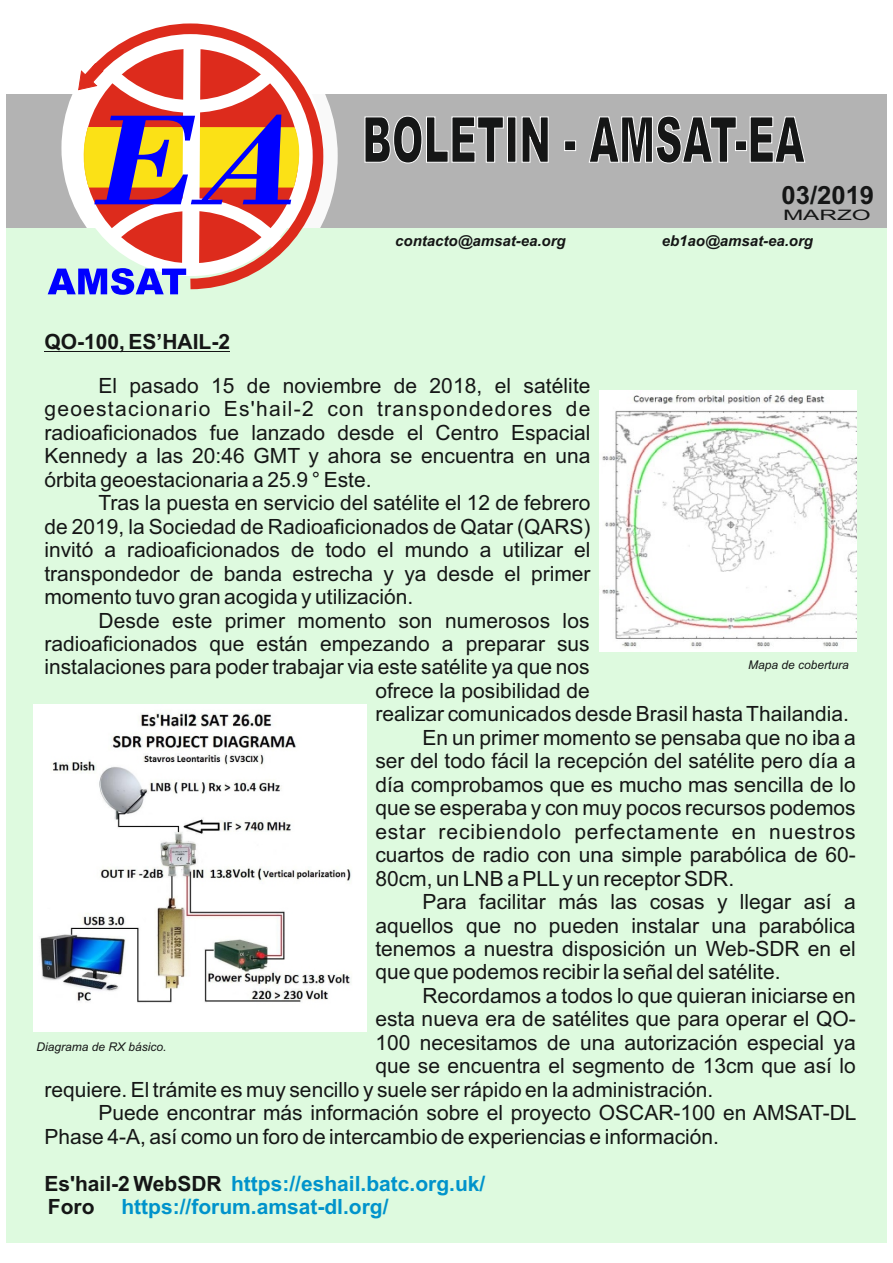
<style>
.page{position:relative;width:893px;height:1263px;background:#fff}
.page>*{position:absolute;margin:0;border:0;box-sizing:border-box;transform-origin:0 0}
.t1{font:700 25.2px "Arial";color:#151616}
.t2{font:21px/23.4px "Arial";color:#151616;text-align:justify}
.t3{font:700 21px/23.4px "Arial";color:#0093cb}
.t4{font:21px "Arial";letter-spacing:.04em;color:#151616}
.t5{font:700 21px "Arial";color:#151616}
.t6{font:italic 700 15px "Arial";color:#151616}
.t7{font:14.4px "Arial";color:#151616;scale:1.69 1}
.t8{font:italic 12px "Arial";color:#151616}
.s1{color:#151616}
</style>
<div class="page">
<div style="left:7px;top:94px;width:880px;height:134px;background:#b3b3b3"></div>
<svg style="left:365px;top:116px;width:440px;height:47px"></svg>
<div style="left:7px;top:228px;width:880px;height:1015px;background:#defadf"></div>
<hr style="left:44px;top:351px;width:186px;height:1px;background:#151616">
<svg style="left:329px;top:104px;width:9px;height:103px"></svg>
<svg style="left:156px;top:23px;width:173px;height:206px"></svg>
<svg style="left:48px;top:28px;width:254px;height:267px"></svg>
<img style="left:33px;top:705px;width:334px;height:327px">
<img style="left:599px;top:390px;width:257px;height:262px">
<p class="t1" style="left:781px;top:186px;width:94px">03/2019</p>
<p class="t7" style="left:783px;top:210px;width:53px">MARZO</p>
<p class="t6" style="left:395px;top:235px;width:172px">contacto@amsat-ea.org</p>
<p class="t6" style="left:662px;top:235px;width:153px">eb1ao@amsat-ea.org</p>
<p class="t5" style="left:44px;top:334px;width:187px">QO-100, ES’HAIL-2</p>
<p class="t2" style="left:44px;top:376px;width:548px;text-indent:54px">El pasado 15 de noviembre de 2018, el satélite geoestacionario Es'hail-2 con transpondedores de radioaficionados fue lanzado desde el Centro Espacial Kennedy a las 20:46 GMT y ahora se encuentra en una órbita geoestacionaria a 25.9 ° Este.</p>
<p class="t2" style="left:44px;top:493px;width:548px;text-indent:54px">Tras la puesta en servicio del satélite el 12 de febrero de 2019, la Sociedad de Radioaficionados de Qatar (QARS) invitó a radioaficionados de todo el mundo a utilizar el transpondedor de banda estrecha y ya desde el primer momento tuvo gran acogida y utilización.</p>
<p class="t2" style="left:98px;top:610px;width:493px">Desde este primer momento son numerosos los</p>
<p class="t2" style="left:44px;top:634px;width:547px">radioaficionados que están empezando a preparar sus</p>
<p class="t2" style="left:44px;top:657px;width:547px">instalaciones para poder trabajar via este satélite ya que nos</p>
<p class="t2" style="left:375px;top:681px;width:216px">ofrece la posibilidad de</p>
<p class="t2" style="left:375px;top:704px;width:475px">realizar comunicados desde Brasil hasta Thailandia.</p>
<p class="t2" style="left:422px;top:728px;width:435px">En un primer momento se pensaba que no iba a</p>
<p class="t2" style="left:375px;top:751px;width:482px">ser del todo fácil la recepción del satélite pero día a</p>
<p class="t2" style="left:375px;top:775px;width:482px">día comprobamos que es mucho mas sencilla de lo</p>
<p class="t2" style="left:375px;top:798px;width:482px">que se esperaba y con muy pocos recursos podemos</p>
<p class="t4" style="left:375px;top:823px;width:482px">estar recibiendolo perfectamente en nuestros</p>
<p class="t2" style="left:375px;top:845px;width:482px">cuartos de radio con una simple parabólica de 60-</p>
<p class="t2" style="left:375px;top:868px;width:360px">80cm, un LNB a PLLy un receptor SDR.</p>
<p class="t2" style="left:422px;top:892px;width:435px">Para facilitar más las cosas y llegar así a</p>
<p class="t2" style="left:375px;top:915px;width:482px">aquellos que no pueden instalar una parabólica</p>
<p class="t2" style="left:375px;top:939px;width:482px">tenemos a nuestra disposición un Web-SDR en el</p>
<p class="t2" style="left:375px;top:962px;width:407px">que que podemos recibir la señal del satélite.</p>
<p class="t2" style="left:422px;top:986px;width:435px">Recordamos a todos lo que quieran iniciarse en</p>
<p class="t2" style="left:375px;top:1009px;width:482px">esta nueva era de satélites que para operar el QO-</p>
<p class="t2" style="left:375px;top:1033px;width:482px">100 necesitamos de una autorización especial ya</p>
<p class="t2" style="left:375px;top:1056px;width:482px">que se encuentra el segmento de 13cm que así lo</p>
<p class="t2" style="left:44px;top:1079px;width:670px">requiere. El trámite es muy sencillo y suele ser rápido en la administración.</p>
<p class="t2" style="left:98px;top:1103px;width:760px">Puede encontrar más información sobre el proyecto OSCAR-100 en AMSAT-DL</p>
<p class="t2" style="left:44px;top:1126px;width:676px">Phase 4-A, así como un foro de intercambio de experiencias e información.</p>
<p class="t3" style="left:44px;top:1173px;width:443px"><span class="s1">Es'hail-2 WebSDR</span> https://eshail.batc.org.uk/<br><span class="s1">Foro</span></p>
<p class="t8" style="left:748px;top:660px;width:102px">Mapa de cobertura</p>
<p class="t8" style="left:36px;top:1042px;width:132px">Diagrama de RX básico.</p>
<p class="t3" style="left:121px;top:1197px;width:269px">https://forum.amsat-dl.org/</p>
</div>
